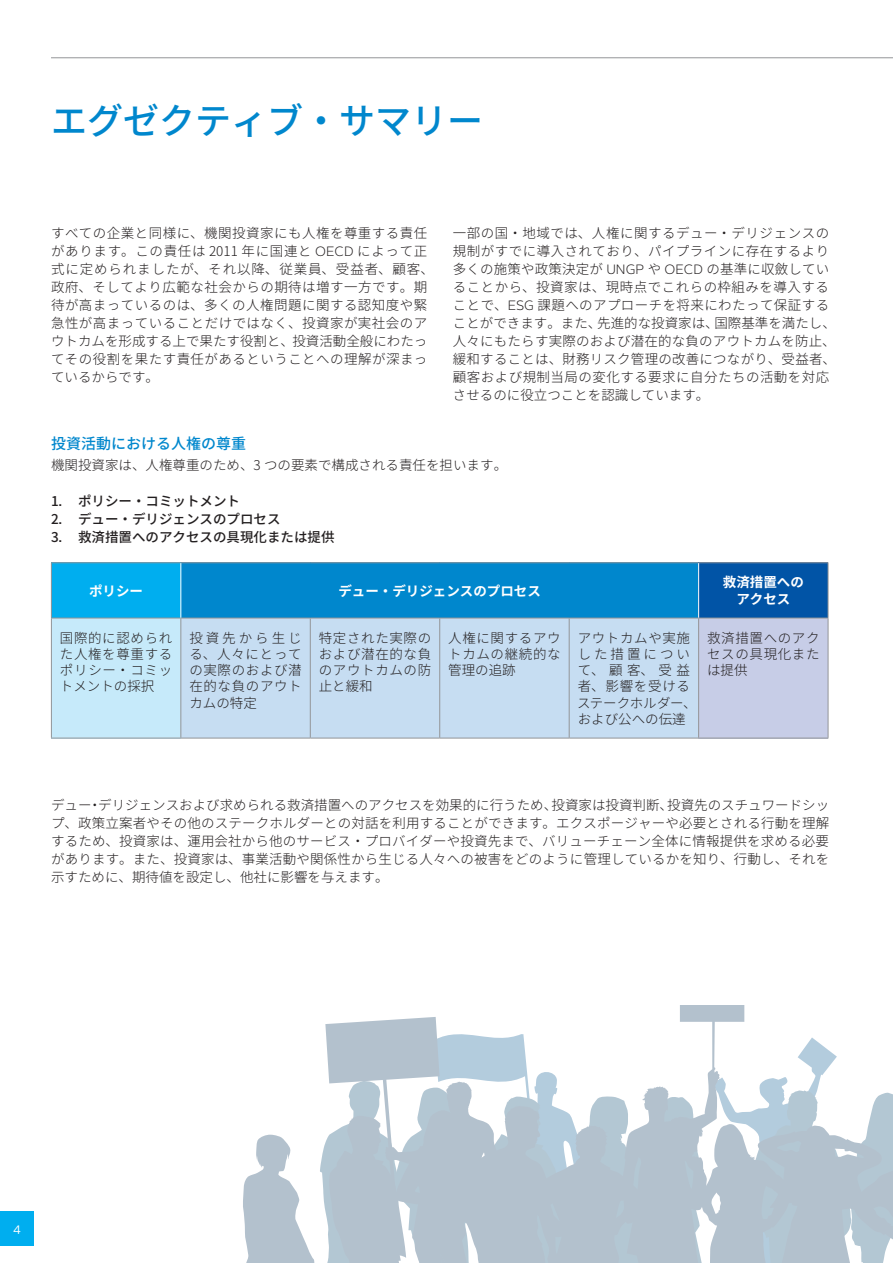
<style>
.page{position:relative;width:893px;height:1263px;background:#fff}
.page>*{position:absolute;margin:0;border:0;box-sizing:border-box;transform-origin:0 0}
.t1{font:500 36px "Noto Sans CJ Kjp";color:#0087cd}
.t2{font:500 15px "Noto Sans CJ Kjp";color:#0087cd}
.t3{font:300 13.5px/18px "Noto Sans CJ Kjp";letter-spacing:.035em;color:#231f20;text-align:justify}
.t4{font:500 13.5px "Noto Sans CJ Kjp";color:#231f20}
.t5{font:300 13.5px "Noto Sans CJ Kjp";color:#231f20}
.t6{font:700 13.5px/16.2px "Noto Sans CJ Kjp";color:#fff;text-align:center}
.t7{font:12px "Alright Sans";color:#fff}
.s1{font-family:"Alright Sans"}
</style>
<div class="page">
<hr style="left:51px;top:57px;width:842px;height:1px;background:#939598">
<div style="left:0;top:1212px;width:34px;height:34px;background:#00aeef"></div>
<div style="left:51px;top:563px;width:130px;height:55px;background:#00aeef"></div>
<div style="left:181px;top:563px;width:518px;height:55px;background:#0087cd"></div>
<div style="left:699px;top:563px;width:129px;height:55px;background:#0154a6"></div>
<div style="left:51px;top:618px;width:130px;height:120px;background:#c6eafa"></div>
<div style="left:181px;top:619px;width:517px;height:119px;background:#c6ddf2"></div>
<div style="left:699px;top:618px;width:129px;height:120px;background:#c7cde7"></div>
<hr style="left:51px;top:562px;width:130px;height:1px;background:#939598">
<hr style="left:51px;top:563px;width:1px;height:55px;background:#939598">
<hr style="left:181px;top:562px;width:129px;height:1px;background:#939598">
<hr style="left:310px;top:562px;width:130px;height:1px;background:#939598">
<hr style="left:440px;top:562px;width:129px;height:1px;background:#939598">
<hr style="left:569px;top:562px;width:130px;height:1px;background:#939598">
<hr style="left:699px;top:562px;width:129px;height:1px;background:#939598">
<hr style="left:828px;top:563px;width:1px;height:55px;background:#939598">
<hr style="left:51px;top:618px;width:130px;height:1px;background:#939598">
<hr style="left:51px;top:618px;width:1px;height:120px;background:#939598">
<hr style="left:181px;top:618px;width:129px;height:1px;background:#939598">
<hr style="left:180px;top:618px;width:1px;height:120px;background:#939598">
<hr style="left:310px;top:618px;width:130px;height:1px;background:#939598">
<hr style="left:310px;top:618px;width:1px;height:120px;background:#939598">
<hr style="left:440px;top:618px;width:129px;height:1px;background:#939598">
<hr style="left:439px;top:618px;width:1px;height:120px;background:#939598">
<hr style="left:569px;top:618px;width:130px;height:1px;background:#939598">
<hr style="left:569px;top:618px;width:1px;height:120px;background:#939598">
<hr style="left:699px;top:618px;width:129px;height:1px;background:#939598">
<hr style="left:698px;top:618px;width:1px;height:120px;background:#939598">
<hr style="left:828px;top:618px;width:1px;height:120px;background:#939598">
<hr style="left:51px;top:738px;width:130px;height:1px;background:#939598">
<hr style="left:181px;top:738px;width:129px;height:1px;background:#939598">
<hr style="left:310px;top:738px;width:130px;height:1px;background:#939598">
<hr style="left:440px;top:738px;width:129px;height:1px;background:#939598">
<hr style="left:569px;top:738px;width:130px;height:1px;background:#939598">
<hr style="left:699px;top:738px;width:129px;height:1px;background:#939598">
<hr style="left:180px;top:563px;width:1px;height:55px;background:#fff">
<hr style="left:698px;top:563px;width:1px;height:55px;background:#fff">
<svg style="left:243px;top:1005px;width:650px;height:258px"></svg>
<h1 class="t1" style="left:51px;top:100px;width:433px">エグゼクティブ・サマリー</h1>
<p class="t3" style="left:51px;top:224px;width:384px;text-align:left">すべての企業と同様に、機関投資家にも人権を尊重する責任があります。この責任は 2011 年に国連と <span class="s1">OECD</span> によって正式に定められましたが、それ以降、従業員、受益者、顧客、政府、そしてより広範な社会からの期待は増す一方です。期待が高まっているのは、多くの人権問題に関する認知度や緊急性が高まっていることだけではなく、投資家が実社会のアウトカムを形成する上で果たす役割と、投資活動全般にわたってその役割を果たす責任があるということへの理解が深まっているからです。</p>
<p class="t3" style="left:453px;top:224px;width:385px;text-align:left">一部の国・地域では、人権に関するデュー・デリジェンスの規制がすでに導入されており、パイプラインに存在するより多くの施策や政策決定が <span class="s1">UNGP</span> や <span class="s1">OECD</span> の基準に収斂していることから、投資家は、現時点でこれらの枠組みを導入することで、<span class="s1">ESG</span> 課題へのアプローチを将来にわたって保証することができます。また、先進的な投資家は、国際基準を満たし、人々にもたらす実際のおよび潜在的な負のアウトカムを防止、緩和することは、財務リスク管理の改善につながり、受益者、顧客および規制当局の変化する要求に自分たちの活動を対応させるのに役立つことを認識しています。</p>
<p class="t2" style="left:51px;top:435px;width:196px">投資活動における人権の尊重</p>
<p class="t5" style="left:51px;top:457px;width:458px">機関投資家は、人権尊重のため、3 つの要素で構成される責任を担います。</p>
<p class="t4" style="left:51px;top:493px;width:190px">1<span class="s1">.</span> ポリシー・コミットメント</p>
<p class="t4" style="left:51px;top:511px;width:231px">2<span class="s1">.</span> デュー・デリジェンスのプロセス</p>
<p class="t4" style="left:51px;top:529px;width:285px">3<span class="s1">.</span> 救済措置へのアクセスの具現化または提供</p>
<p class="t6" style="left:89px;top:583px;width:56px">ポリシー</p>
<p class="t6" style="left:338px;top:583px;width:204px">デュー・デリジェンスのプロセス</p>
<p class="t6" style="left:723px;top:575px;width:82px">救済措置へのアクセス</p>
<p class="t3" style="left:60px;top:630px;width:114px;line-height:16.2px">国際的に認められた人権を尊重するポリシー・コミットメントの採択</p>
<p class="t3" style="left:189px;top:630px;width:114px;line-height:16.2px">投資先から生じる、人々にとっての実際のおよび潜在的な負のアウトカムの特定</p>
<p class="t3" style="left:319px;top:630px;width:114px;line-height:16.2px">特定された実際のおよび潜在的な負のアウトカムの防止と緩和</p>
<p class="t3" style="left:448px;top:630px;width:114px;line-height:16.2px">人権に関するアウトカムの継続的な管理の追跡</p>
<p class="t3" style="left:577px;top:630px;width:121px;line-height:16.2px;text-align:left">アウトカムや実施した措置について、顧客、受益者、影響を受けるステークホルダー、および公への伝達</p>
<p class="t3" style="left:707px;top:630px;width:114px;line-height:16.2px">救済措置へのアクセスの具現化または提供</p>
<p class="t3" style="left:51px;top:796px;width:780px">デュー・デリジェンスおよび求められる救済措置へのアクセスを効果的に行うため、投資家は投資判断、投資先のスチュワードシップ、政策立案者やその他のステークホルダーとの対話を利用することができます。エクスポージャーや必要とされる行動を理解するため、投資家は、運用会社から他のサービス・プロバイダーや投資先まで、バリューチェーン全体に情報提供を求める必要があります。また、投資家は、事業活動や関係性から生じる人々への被害をどのように管理しているかを知り、行動し、それを示すために、期待値を設定し、他社に影響を与えます。</p>
<p class="t7" style="left:13px;top:1220px;width:9px">4</p>
</div>
